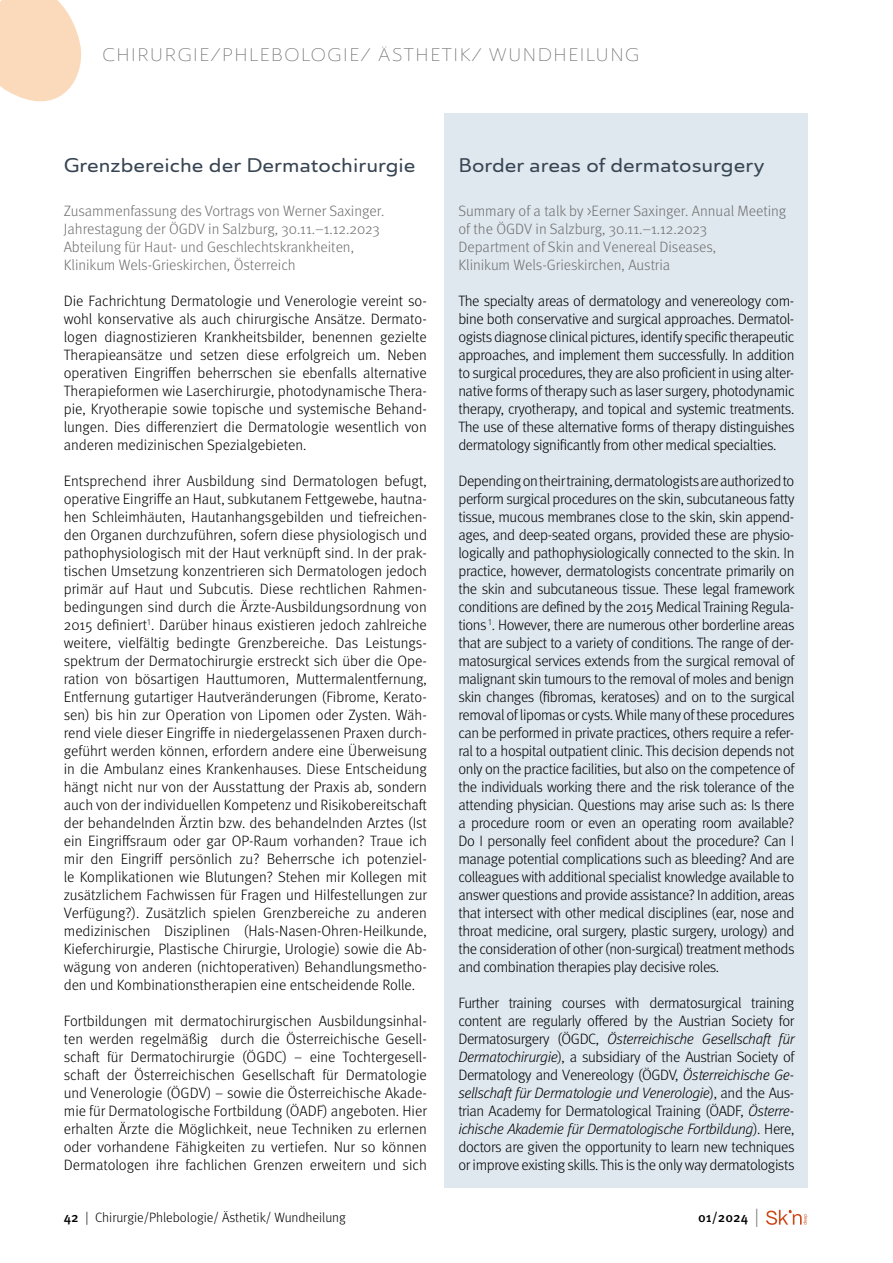
<style>
.page{position:relative;width:893px;height:1263px;background:#fff}
.page>*{position:absolute;margin:0;border:0;box-sizing:border-box;transform-origin:0 0}
.Beitragstitel{font:500 expanded 19.5px "Ainslie Sans";color:#384553}
.Beitragstitel_ENG{font:500 expanded 19.5px "Ainslie Sans";color:#384553}
.t1{font:300 expanded 18px "Ainslie Sans";letter-spacing:.05em;color:#706f6f}
.Text_ENG{font:300 15px/18px "Meta Pro";letter-spacing:-.025em;color:#000;text-align:justify}
.Text{font:300 15px/18px "Meta Pro";color:#000;text-align:justify}
.Trailer{font:300 15px/18px "Meta Pro";color:#706f6f}
.Trailer_ENG{font:300 15px/18px "Meta Pro";color:#706f6f}
.t2{font:300 13.5px "Meta Pro";color:#000}
.t3{font:500 13.5px "Meta Pro";color:#000}
.s1{font-weight:500}
.s2{font-style:italic}
.s3{font-weight:300;font-size:18.9px;color:#706f6f}
</style>
<div class="page">
<div style="left:445px;top:114px;width:363px;height:1074px;background:#dfe8ef"></div>
<svg style="left:0;top:0;width:82px;height:102px;background:#fbdfc4"></svg>
<svg style="left:766px;top:1210px;width:41px;height:15px"></svg>
<p class="t1" style="left:102px;top:44px;width:508px">CH IRU RG IE/PH LEBOLOG IE/ ÄSTHETIK/ WUN DHEILUNG</p>
<p class="Beitragstitel" style="left:64px;top:154px;width:353px">Grenzbereiche der Dermatochirurgie</p>
<p class="Trailer" style="left:64px;top:201px;width:322px">Zusammenfassung des Vortrags von Werner Saxinger.<br>Jahrestagung der ÖGDV in Salzburg, 30.11.–1.12.2023<br>Abteilung für Haut- und Geschlechtskrankheiten, Klinikum Wels-Grieskirchen, Österreich</p>
<p class="Text" style="left:64px;top:291px;width:365px">Die Fachrichtung Dermatologie und Venerologie vereint so&shy;wohl konservative als auch chirurgische Ansätze. Dermato&shy;logen diagnostizieren Krankheitsbilder, benennen gezielte Therapieansätze und setzen diese erfolgreich um. Neben operativen Eingriffen beherrschen sie ebenfalls alternative Therapieformen wie Laserchirurgie, photodynamische Thera&shy;pie, Kryotherapie sowie topische und systemische Behand&shy;lungen. Dies differenziert die Dermatologie wesentlich von anderen medizinischen Spezialgebieten.</p>
<p class="Text" style="left:64px;top:471px;width:365px">Entsprechend ihrer Ausbildung sind Dermatologen befugt, operative Eingriffe an Haut, subkutanem Fettgewebe, hautna&shy;hen Schleimhäuten, Hautanhangsgebilden und tiefreichen&shy;den Organen durchzuführen, sofern diese physiologisch und pathophysiologisch mit der Haut verknüpft sind. In der prak&shy;tischen Umsetzung konzentrieren sich Dermatologen jedoch primär auf Haut und Subcutis. Diese rechtlichen Rahmen&shy;bedingungen sind durch die Ärzte-Ausbildungsordnung von 2015 definiert<sup>1</sup>. Darüber hinaus existieren jedoch zahlreiche weitere, vielfältig bedingte Grenzbereiche. Das Leistungs&shy;spektrum der Dermatochirurgie erstreckt sich über die Ope&shy;ration von bösartigen Hauttumoren, Muttermalentfernung, Entfernung gutartiger Hautveränderungen (Fibrome, Kerato&shy;sen) bis hin zur Operation von Lipomen oder Zysten. Wäh&shy;rend viele dieser Eingriffe in niedergelassenen Praxen durch&shy;geführt werden können, erfordern andere eine Überweisung in die Ambulanz eines Krankenhauses. Diese Entscheidung hängt nicht nur von der Ausstattung der Praxis ab, sondern auch von der individuellen Kompetenz und Risikobereitschaft der behandelnden Ärztin bzw. des behandelnden Arztes (Ist ein Eingriffsraum oder gar OP-Raum vorhanden? Traue ich mir den Eingriff persönlich zu? Beherrsche ich potenziel&shy;le Komplikationen wie Blutungen? Stehen mir Kollegen mit zusätzlichem Fachwissen für Fragen und Hilfestellungen zur Verfügung?). Zusätzlich spielen Grenzbereiche zu anderen medizinischen Disziplinen (Hals-Nasen-Ohren-Heilkunde, Kieferchirurgie, Plastische Chirurgie, Urologie) sowie die Ab&shy;wägung von anderen (nichtoperativen) Behandlungsmetho&shy;den und Kombinationstherapien eine entscheidende Rolle.</p>
<p class="Text" style="left:64px;top:1011px;width:365px">Fortbildungen mit dermatochirurgischen Ausbildungsinhal&shy;ten werden regelmäßig durch die Österreichische Gesell&shy;schaft für Dermatochirurgie (ÖGDC) − eine Tochtergesell&shy;schaft der Österreichischen Gesellschaft für Dermatologie und Venerologie (ÖGDV) − sowie die Österreichische Akade&shy;mie für Dermatologische Fortbildung (ÖADF) angeboten. Hier erhalten Ärzte die Möglichkeit, neue Techniken zu erlernen oder vorhandene Fähigkeiten zu vertiefen. Nur so können Dermatologen ihre fachlichen Grenzen erweitern und sich</p>
<p class="t2" style="left:64px;top:1208px;width:284px"><span class="s1">42</span> | Chirurgie/Phlebologie/ Ästhetik/ Wundheilung</p>
<p class="Beitragstitel_ENG" style="left:458px;top:154px;width:308px">Border areas of dermatosurgery</p>
<p class="Trailer_ENG" style="left:458px;top:201px;width:329px">Summary of a talk by &gt;Eerner Saxinger. Annual Meeting of the ÖGDV in Salzburg, 30.11.–1.12.2023<br>Department of Skin and Venereal Diseases,<br>Klinikum Wels-Grieskirchen, Austria</p>
<p class="Text_ENG" style="left:458px;top:291px;width:338px">The specialty areas of dermatology and venereology com&shy;bine both conservative and surgical approaches. Dermatol&shy;ogists diagnose clinical pictures, identify specific therapeutic approaches, and implement them successfully. In addition to surgical procedures, they are also proficient in using alter&shy;native forms of therapy such as laser surgery, photodynamic therapy, cryotherapy, and topical and systemic treatments.<br>The use of these alternative forms of therapy distinguishes dermatology significantly from other medical specialties.</p>
<p class="Text_ENG" style="left:458px;top:471px;width:338px">Depending on their training, dermatologists are authorized to perform surgical procedures on the skin, subcutaneous fatty tissue, mucous membranes close to the skin, skin append&shy;ages, and deep-seated organs, provided these are physio&shy;logically and pathophysiologically connected to the skin. In practice, however, dermatologists concentrate primarily on the skin and subcutaneous tissue. These legal framework conditions are defined by the 2015 Medical Training Regula&shy;tions <sup>1</sup>. However, there are numerous other borderline areas that are subject to a variety of conditions. The range of der&shy;matosurgical services extends from the surgical removal of malignant skin tumours to the removal of moles and benign skin changes (fibromas, keratoses) and on to the surgical removal of lipomas or cysts. While many of these procedures can be performed in private practices, others require a refer&shy;ral to a hospital outpatient clinic. This decision depends not only on the practice facilities, but also on the competence of the individuals working there and the risk tolerance of the attending physician. Questions may arise such as: Is there a procedure room or even an operating room available?<br>Do I personally feel confident about the procedure? Can I manage potential complications such as bleeding? And are colleagues with additional specialist knowledge available to answer questions and provide assistance? In addition, areas that intersect with other medical disciplines (ear, nose and throat medicine, oral surgery, plastic surgery, urology) and the consideration of other (non-surgical) treatment methods and combination therapies play decisive roles.</p>
<p class="Text_ENG" style="left:458px;top:993px;width:338px">Further training courses with dermatosurgical training content are regularly offered by the Austrian Society for Dermatosurgery (ÖGDC, <span class="s2">Österreichische Gesellschaft für Dermatochirurgie</span>), a subsidiary of the Austrian Society of Dermatology and Venereology (ÖGDV, <span class="s2">Österreichische Ge&shy;sellschaft für Dermatologie und Venerologie</span>), and the Aus&shy;trian Academy for Dermatological Training (ÖADF, <span class="s2">Österre&shy;ichische Akademie für Dermatologische Fortbildung</span>). Here, doctors are given the opportunity to learn new techniques or improve existing skills. This is the only way dermatologists</p>
<p class="t3" style="left:698px;top:1206px;width:62px">01/2024 <span class="s3">|</span></p>
</div>
